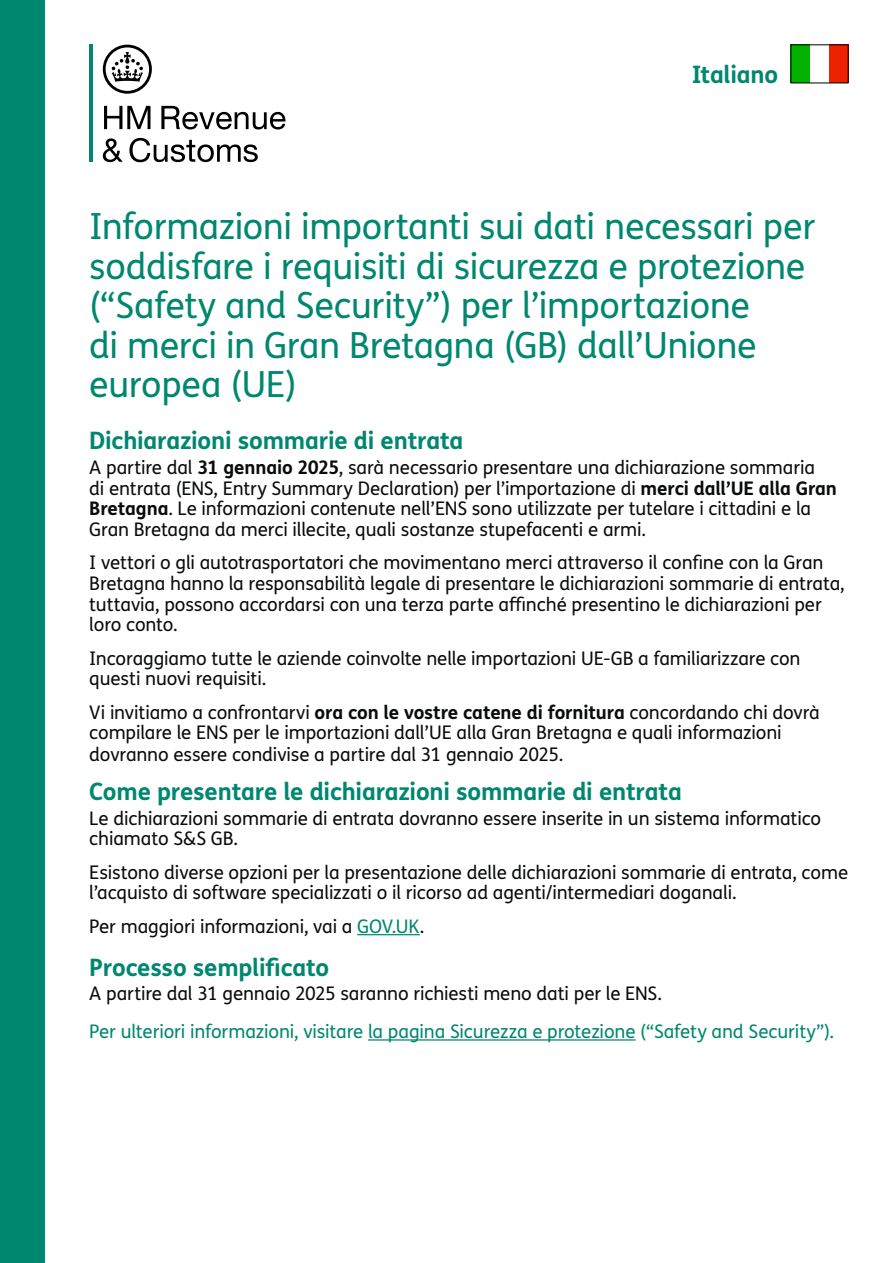
<style>
.page{position:relative;width:893px;height:1263px;background:#fff}
.page>*{position:absolute;margin:0;border:0;box-sizing:border-box;transform-origin:0 0}
.Heading_VI{font:36px/39.6px "FS Me Pro";letter-spacing:-.01em;color:#00876f}
.Subhead_VI{font:700 24px "FS Me Pro";letter-spacing:-.01em;color:#00876f}
._3_-_Language{font:700 24px "FS Me Pro";letter-spacing:-.01em;color:#00876f}
.Bodycopy_VI{font:18.75px/20.7px "FS Me Pro";letter-spacing:-.01em;color:#0a0c0c}
.Bodycopy_VI-2{font:18.75px "FS Me Pro";letter-spacing:-.01em;color:#00876f}
.s1{font-weight:700}
.s2{color:#00876f}
</style>
<div class="page">
<div style="left:0;top:0;width:45px;height:1263px;background:#00876f"></div>
<svg style="left:103px;top:45px;width:49px;height:49px"></svg>
<svg style="left:104px;top:106px;width:46px;height:23px"></svg>
<svg style="left:161px;top:106px;width:125px;height:23px"></svg>
<svg style="left:103px;top:138px;width:20px;height:24px"></svg>
<svg style="left:129px;top:138px;width:129px;height:24px"></svg>
<hr style="left:89px;top:45px;width:3px;height:117px;background:#00876f">
<hr style="left:357px;top:934px;width:63px;height:1px;background:#00876f">
<hr style="left:368px;top:1039px;width:268px;height:1px;background:#00876f">
<div style="left:791px;top:45px;width:19px;height:38px;background:#00b100"></div>
<div style="left:829px;top:45px;width:19px;height:38px;background:#ed2100"></div>
<p class="_3_-_Language" style="left:692px;top:56px;width:88px">Italiano</p>
<h1 class="Heading_VI" style="left:89px;top:206px;width:727px">Informazioni importanti sui dati necessari per soddisfare i requisiti di sicurezza e protezione (“Safety and Security”) per l’importazione<br>di merci in Gran Bretagna (GB) dall’Unione europea (UE)</h1>
<p class="Subhead_VI" style="left:89px;top:422px;width:376px">Dichiarazioni sommarie di entrata</p>
<p class="Bodycopy_VI" style="left:89px;top:457px;width:749px">A partire dal <span class="s1">31 gennaio 2025</span>, sarà necessario presentare una dichiarazione sommaria<br>di entrata (ENS, Entry Summary Declaration) per l’importazione di <span class="s1">merci dall’UE alla Gran Bretagna</span>. Le informazioni contenute nell’ENS sono utilizzate per tutelare i cittadini e la Gran Bretagna da merci illecite, quali sostanze stupefacenti e armi.</p>
<p class="Bodycopy_VI" style="left:89px;top:552px;width:757px">I vettori o gli autotrasportatori che movimentano merci attraverso il confine con la Gran Bretagna hanno la responsabilità legale di presentare le dichiarazioni sommarie di entrata, tuttavia, possono accordarsi con una terza parte affinché presentino le dichiarazioni per loro conto.</p>
<p class="Bodycopy_VI" style="left:89px;top:647px;width:713px">Incoraggiamo tutte le aziende coinvolte nelle importazioni UE-GB a familiarizzare con questi nuovi requisiti.</p>
<p class="Bodycopy_VI" style="left:89px;top:701px;width:732px">Vi invitiamo a confrontarvi <span class="s1">ora con le vostre catene di fornitura</span> concordando chi dovrà compilare le ENS per le importazioni dall’UE alla Gran Bretagna e quali informazioni dovranno essere condivise a partire dal 31 gennaio 2025.</p>
<p class="Subhead_VI" style="left:89px;top:773px;width:594px">Come presentare le dichiarazioni sommarie di entrata</p>
<p class="Bodycopy_VI" style="left:89px;top:807px;width:733px">Le dichiarazioni sommarie di entrata dovranno essere inserite in un sistema informatico chiamato S&amp;S GB.</p>
<p class="Bodycopy_VI" style="left:89px;top:861px;width:760px">Esistono diverse opzioni per la presentazione delle dichiarazioni sommarie di entrata, come l’acquisto di software specializzati o il ricorso ad agenti/intermediari doganali.</p>
<p class="Bodycopy_VI" style="left:89px;top:915px;width:337px">Per maggiori informazioni, vai a <span class="s2">GOV.UK</span>.</p>
<p class="Subhead_VI" style="left:89px;top:948px;width:241px">Processo semplificato</p>
<p class="Bodycopy_VI" style="left:89px;top:983px;width:574px">A partire dal 31 gennaio 2025 saranno richiesti meno dati per le ENS.</p>
<p class="Bodycopy_VI-2" style="left:89px;top:1018px;width:746px">Per ulteriori informazioni, visitare la pagina Sicurezza e protezione (“Safety and Security”).</p>
</div>
